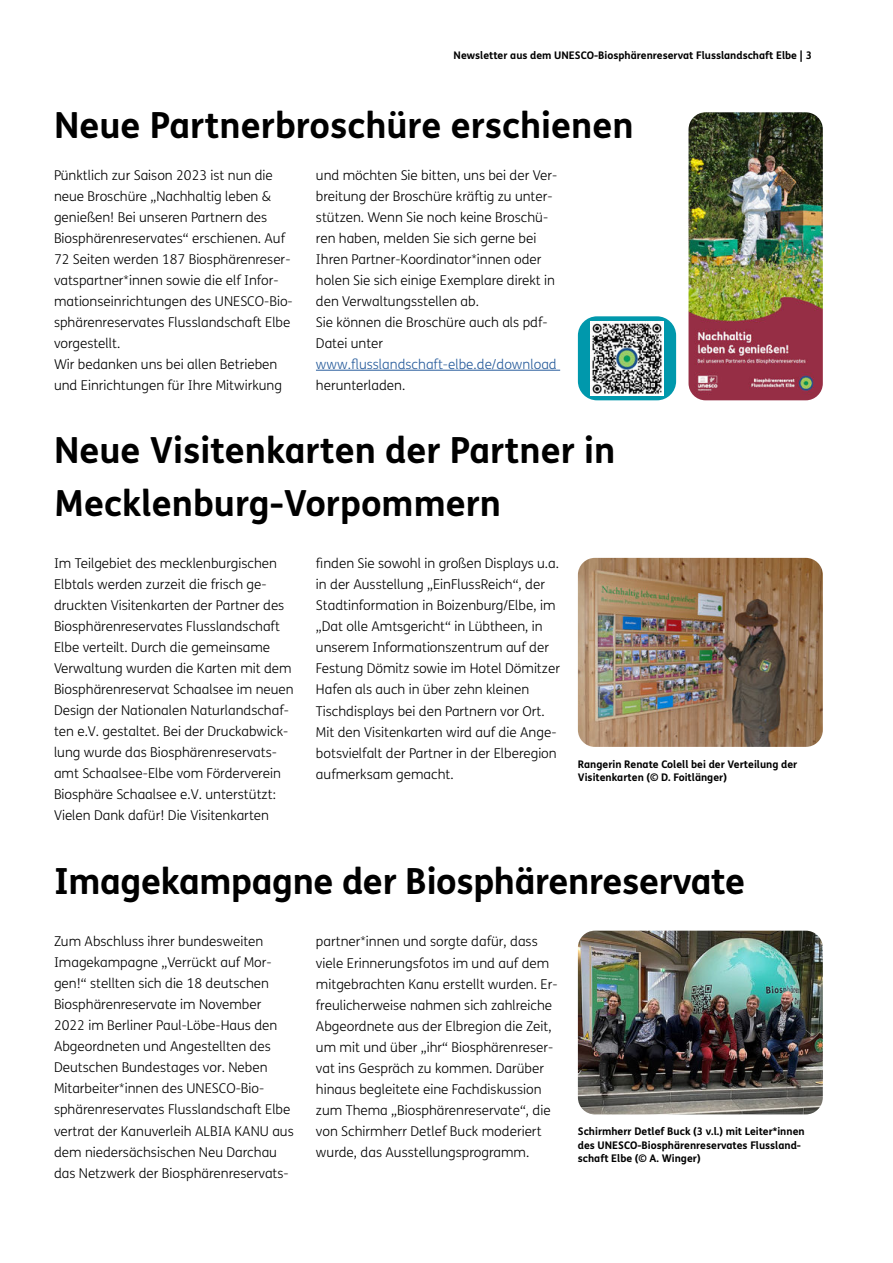
<style>
.page{position:relative;width:893px;height:1263px;background:#fff}
.page>*{position:absolute;margin:0;border:0;box-sizing:border-box;transform-origin:0 0}
.t1{font:700 36px/52.5px "FS Me";color:#000}
.t2{font:300 13.5px/21px "FS Me";color:#000}
.t3{font:300 13.5px "FS Me";color:#265b9b}
.t4{font:700 10.5px/13.5px "FS Me";color:#000}
</style>
<div class="page">
<div style="left:578px;top:316px;width:98px;height:84px;background:#0098ac;border-radius:19px"></div>
<hr style="left:316px;top:370px;width:244px;height:1px;background:#265b9b">
<img style="left:688px;top:112px;width:135px;height:288px">
<img style="left:578px;top:558px;width:245px;height:189px">
<img style="left:578px;top:931px;width:245px;height:183px">
<img style="left:590px;top:322px;width:74px;height:73px">
<p class="t4" style="left:454px;top:49px;width:360px">Newsletter aus dem UNESCO-Biosphärenreservat Flusslandschaft Elbe | 3</p>
<h1 class="t1" style="left:54px;top:100px;width:581px">Neue Partnerbroschüre erschienen</h1>
<p class="t2" style="left:54px;top:165px;width:240px">Pünktlich zur Saison 2023 ist nun die neue Broschüre „Nachhaltig leben &amp; genießen! Bei unseren Partnern des Biosphärenreservates“ erschienen. Auf 72 Seiten werden 187 Biosphärenreser&shy;vatspartner*innen sowie die elf Infor&shy;mationseinrichtungen des UNESCO-Bio&shy;sphärenreservates Flusslandschaft Elbe vorgestellt.<br>Wir bedanken uns bei allen Betrieben und Einrichtungen für Ihre Mitwirkung</p>
<p class="t2" style="left:316px;top:165px;width:243px">und möchten Sie bitten, uns bei der Ver&shy;breitung der Broschüre kräftig zu unter&shy;stützen. Wenn Sie noch keine Broschü&shy;ren haben, melden Sie sich gerne bei Ihren Partner-Koordinator*innen oder holen Sie sich einige Exemplare direkt in den Verwaltungsstellen ab.<br>Sie können die Broschüre auch als pdf-Datei unter</p>
<p class="t3" style="left:316px;top:357px;width:242px">www.flusslandschaft-elbe.de/download</p>
<p class="t2" style="left:316px;top:375px;width:91px">herunterladen.</p>
<h1 class="t1" style="left:54px;top:425px;width:563px">Neue Visitenkarten der Partner in<br>Mecklenburg-Vorpommern</h1>
<p class="t2" style="left:54px;top:554px;width:241px">Im Teilgebiet des mecklenburgischen Elbtals werden zurzeit die frisch ge&shy;druckten Visitenkarten der Partner des Biosphärenreservates Flusslandschaft Elbe verteilt. Durch die gemeinsame Verwaltung wurden die Karten mit dem Biosphärenreservat Schaalsee im neuen Design der Nationalen Naturlandschaf&shy;ten e.V. gestaltet. Bei der Druckabwick&shy;lung wurde das Biosphärenreservats&shy;amt Schaalsee-Elbe vom Förderverein Biosphäre Schaalsee e.V. unterstützt:<br>Vielen Dank dafür! Die Visitenkarten</p>
<p class="t2" style="left:316px;top:554px;width:246px">finden Sie sowohl in großen Displays u.a. in der Ausstellung „EinFlussReich“, der Stadtinformation in Boizenburg/Elbe, im „Dat olle Amtsgericht“ in Lübtheen, in unserem Informationszentrum auf der Festung Dömitz sowie im Hotel Dömitzer Hafen als auch in über zehn kleinen Tischdisplays bei den Partnern vor Ort.<br>Mit den Visitenkarten wird auf die Ange&shy;botsvielfalt der Partner in der Elberegion aufmerksam gemacht.</p>
<p class="t4" style="left:578px;top:758px;width:221px">Rangerin Renate Colell bei der Verteilung der<br>Visitenkarten (© D. Foitlänger)</p>
<h1 class="t1" style="left:54px;top:856px;width:693px">Imagekampagne der Biosphärenreservate</h1>
<p class="t2" style="left:54px;top:932px;width:241px">Zum Abschluss ihrer bundesweiten Imagekampagne „Verrückt auf Mor&shy;gen!“ stellten sich die 18 deutschen Biosphärenreservate im November 2022 im Berliner Paul-Löbe-Haus den Abgeordneten und Angestellten des Deutschen Bundestages vor. Neben Mitarbeiter*innen des UNESCO-Bio&shy;sphärenreservates Flusslandschaft Elbe vertrat der Kanuverleih ALBIA KANU aus dem niedersächsischen Neu Darchau das Netzwerk der Biosphärenreservats-</p>
<p class="t2" style="left:316px;top:932px;width:243px">partner*innen und sorgte dafür, dass viele Erinnerungsfotos im und auf dem mitgebrachten Kanu erstellt wurden. Er&shy;freulicherweise nahmen sich zahlreiche Abgeordnete aus der Elbregion die Zeit, um mit und über „ihr“ Biosphärenreser&shy;vat ins Gespräch zu kommen. Darüber hinaus begleitete eine Fachdiskussion zum Thema „Biosphärenreservate“, die von Schirmherr Detlef Buck moderiert wurde, das Ausstellungsprogramm.</p>
<p class="t4" style="left:578px;top:1125px;width:228px">Schirmherr Detlef Buck (3 v.l.) mit Leiter*innen des UNESCO-Biosphärenreservates Flussland&shy;schaft Elbe (© A. Winger)</p>
</div>
